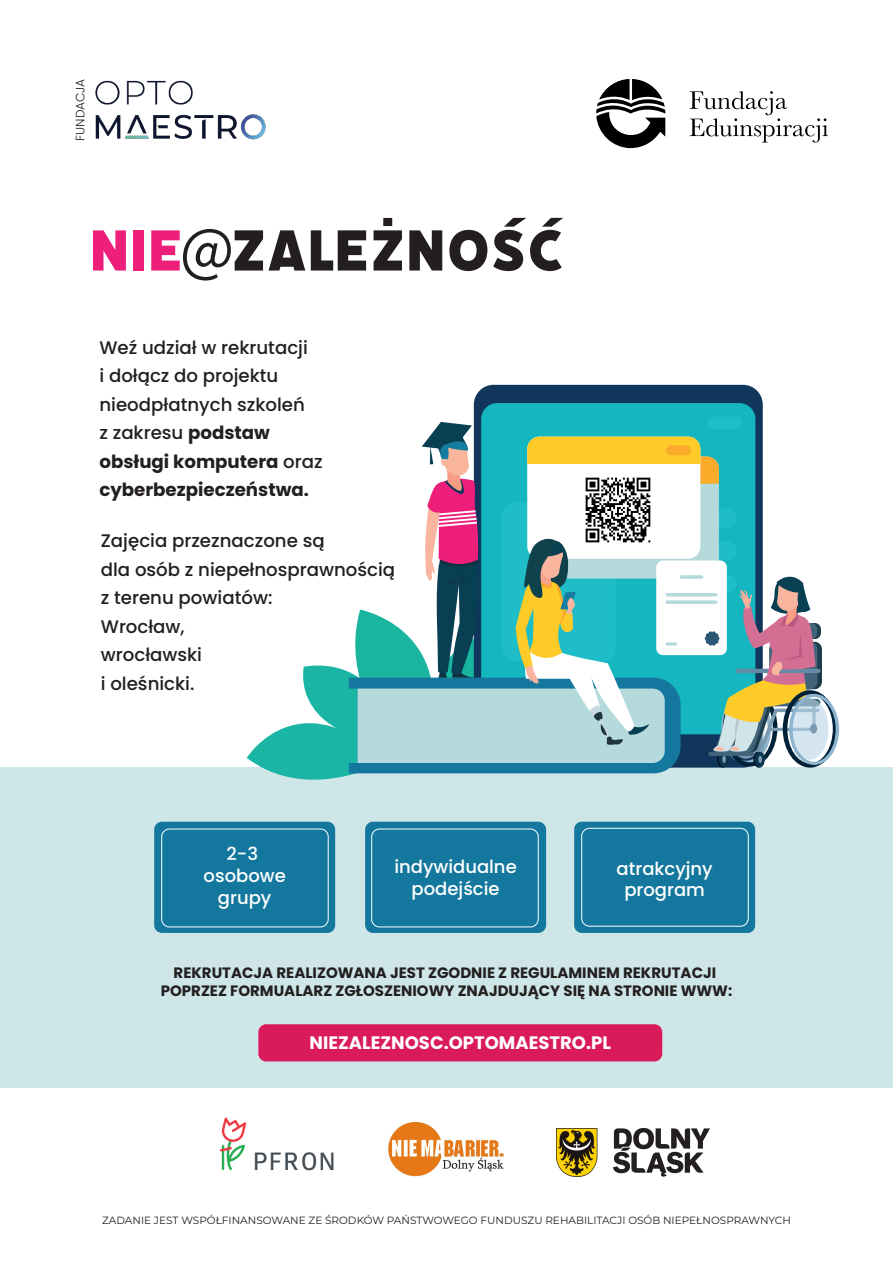
<style>
.page{position:relative;width:893px;height:1263px;background:#fff}
.page>*{position:absolute;margin:0;border:0;box-sizing:border-box;transform-origin:0 0}
.t1{font:64.35px "Filicudi Solid";color:#231f20}
.t2{font:500 18.15px/28.5px "Poppins";color:#231f20}
.t3{font:500 18px/21.6px "Poppins";color:#fff;text-align:center}
.t4{font:700 18px "Poppins";color:#fff}
.t5{font:700 15px/18.8px "Poppins";color:#231f20;text-align:center}
.t6{font:300 12.15px "Poppins";color:#231f20}
.t7{font:10.5px "Montserrat";color:#231f20}
.s1{color:#ee1e7b}
.s2{font-family:"Source Sans Pro"}
.s3{font-weight:700}
</style>
<div class="page">
<img style="left:220px;top:1117px;width:114px;height:54px">
<div style="left:0;top:768px;width:893px;height:320px;background:#cee6e7"></div>
<div style="left:154px;top:822px;width:181px;height:111px;background:#14779d;border-radius:8px"></div>
<div style="left:365px;top:822px;width:181px;height:111px;background:#14779d;border-radius:8px"></div>
<div style="left:574px;top:822px;width:181px;height:111px;background:#14779d;border-radius:8px"></div>
<img style="left:389px;top:1122px;width:115px;height:55px">
<img style="left:557px;top:1128px;width:152px;height:49px">
<div style="left:161px;top:829px;width:168px;height:98px;border:1px solid #fff;border-radius:8px"></div>
<div style="left:371px;top:829px;width:168px;height:98px;border:1px solid #fff;border-radius:8px"></div>
<div style="left:581px;top:828px;width:168px;height:98px;border:1px solid #fff;border-radius:8px"></div>
<div style="left:258px;top:1024px;width:404px;height:37px;background:#d91a5b;border-radius:8px"></div>
<div style="left:474px;top:385px;width:289px;height:383px;background:#11365b;border-radius:20px"></div>
<div style="left:481px;top:403px;width:274px;height:331px;background:#14b6bf;border-radius:16px"></div>
<div style="left:708px;top:417px;width:34px;height:12px;background:#1ebdc8;border-radius:6px"></div>
<svg style="left:247px;top:422px;width:592px;height:358px"></svg>
<svg style="left:596px;top:79px;width:69px;height:69px"></svg>
<svg style="left:690px;top:91px;width:138px;height:52px"></svg>
<img style="left:95px;top:80px;width:171px;height:60px">
<img style="left:584px;top:476px;width:69px;height:69px">
<p class="t6" style="left:73px;top:141px;width:64px;rotate:-90deg">FUNDACJA</p>
<h1 class="t1" style="left:89px;top:216px;width:475px"><span class="s1">NIE</span><span class="s2">@</span>ZALEŻNOŚĆ</h1>
<p class="t2" style="left:99px;top:333px;width:225px">Weź udział w rekrutacji<br>i dołącz do projektu nieodpłatnych szkoleń<br>z zakresu <span class="s3">podstaw obsługi komputera</span> oraz <span class="s3">cyberbezpieczeństwa.</span></p>
<p class="t2" style="left:101px;top:526px;width:296px">Zajęcia przeznaczone są<br>dla osób z niepełnosprawnością z terenu powiatów:<br>Wrocław,<br>wrocławski<br>i oleśnicki.</p>
<p class="t3" style="left:204px;top:843px;width:84px">2-3 osobowe grupy</p>
<p class="t3" style="left:394px;top:856px;width:124px">indywidualne podejście</p>
<p class="t3" style="left:617px;top:857px;width:98px">atrakcyjny program</p>
<p class="t5" style="left:161px;top:963px;width:573px">REKRUTACJA REALIZOWANA JEST ZGODNIE Z REGULAMINEM REKRUTACJI<br>POPRZEZ FORMUALARZ ZGŁOSZENIOWY ZNAJDUJĄCY SIĘ NA STRONIE WWW:</p>
<p class="t4" style="left:310px;top:1033px;width:303px">NIEZALEZNOSC.OPTOMAESTRO.PL</p>
<p class="t7" style="left:102px;top:1213px;width:690px">ZADANIE JEST WSPÓŁFINANSOWANE ZE ŚRODKÓW PAŃSTWOWEGO FUNDUSZU REHABILITACJI OSÓB NIEPEŁNOSPRAWNYCH</p>
</div>
